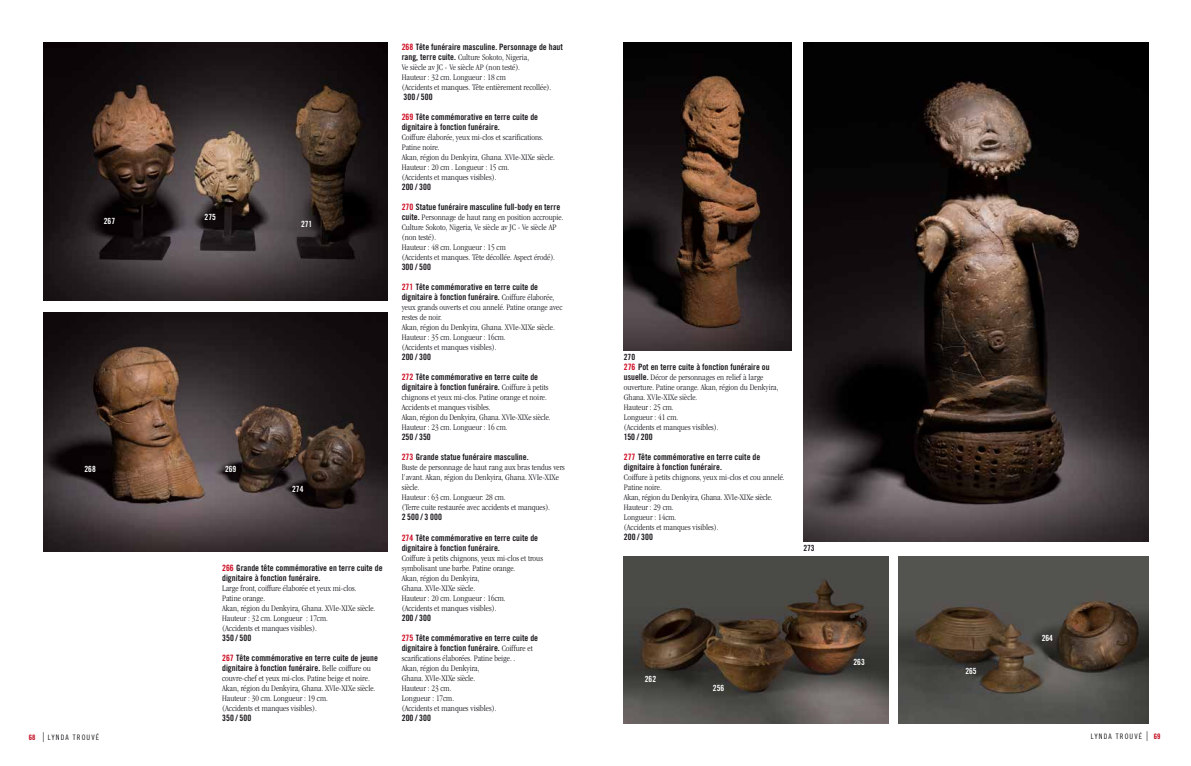
<style>
.page{position:relative;width:1191px;height:766px;background:#fff}
.page>*{position:absolute;margin:0;border:0;box-sizing:border-box;transform-origin:0 0}
.t1{font:300 condensed 8.8px/10px "ITC Garamond Std";color:#1a171c}
.t2{font:8.8px/10px "Trade Gothic LT Std Bd Cn 20";color:#1a171c}
.t3{font:8.5px "Trade Gothic LT Std Bd Cn 20";color:#fff}
.t4{font:8.5px "Trade Gothic LT Std Bd Cn 20";color:#1a171c}
.t5{font:7.5px "Trade Gothic LT Std Cn 18";letter-spacing:.15em;color:#1a171c}
.s1{color:#cd071e}
.s2{font-family:"ITC Garamond Std";font-weight:300;font-stretch:condensed}
.s3{font-family:"Trade Gothic LT Std Bd Cn 20";font-weight:400;font-stretch:normal}
.s4{font-family:"Trade Gothic LT Std Bd Cn 20";color:#c00418}
.s5{font-family:"Trade Gothic LT Std";font-weight:300;font-size:13.5px}
</style>
<div class="page">
<img style="left:624px;top:556px;width:264px;height:167px">
<img style="left:899px;top:556px;width:249px;height:167px">
<img style="left:803px;top:43px;width:345px;height:498px">
<img style="left:43px;top:43px;width:344px;height:257px">
<img style="left:44px;top:312px;width:343px;height:239px">
<img style="left:624px;top:43px;width:167px;height:307px">
<p class="t3" style="left:104px;top:216px;width:13px">267</p>
<p class="t3" style="left:205px;top:212px;width:13px">275</p>
<p class="t3" style="left:301px;top:219px;width:13px">271</p>
<p class="t3" style="left:84px;top:464px;width:13px">268</p>
<p class="t3" style="left:225px;top:463px;width:13px">269</p>
<p class="t3" style="left:292px;top:484px;width:13px">274</p>
<p class="t2" style="left:222px;top:562px;width:162px"><span class="s1">266</span> Grande tête commémorative en terre cuite de dignitaire à fonction funéraire.</p>
<p class="t1" style="left:222px;top:582px;width:155px">Large front, coiffure élaborée et yeux mi-clos.<br>Patine orange.<br>Akan, région du Denkyira, Ghana. XVIe-XIXe siècle.<br>Hauteur : 32 cm. Longueur : 17cm.<br>(Accidents et manques visibles).</p>
<p class="t2" style="left:222px;top:632px;width:31px">350 / 500</p>
<p class="t2" style="left:222px;top:652px;width:157px"><span class="s1">267</span> Tête commémorative en terre cuite de jeune dignitaire à fonction funéraire. <span class="s2">Belle coiffure ou</span></p>
<p class="t1" style="left:222px;top:672px;width:155px">couvre-chef et yeux mi-clos. Patine beige et noire.<br>Akan, région du Denkyira, Ghana. XVIe-XIXe siècle.<br>Hauteur : 30 cm. Longueur : 19 cm.<br>(Accidents et manques visibles).</p>
<p class="t2" style="left:222px;top:712px;width:31px">350 / 500</p>
<p class="t2" style="left:402px;top:42px;width:163px"><span class="s1">268</span> Tête funéraire masculine. Personnage de haut</p>
<p class="t1" style="left:402px;top:52px;width:151px"><span class="s3">rang, terre cuite.</span> Culture Sokoto, Nigeria,<br>Ve siècle av JC - Ve siècle AP (non testé).<br>Hauteur : 32 cm. Longueur : 18 cm<br>(Accidents et manques. Tête entièrement recollée).</p>
<p class="t2" style="left:403px;top:92px;width:31px">300 / 500</p>
<p class="t2" style="left:402px;top:112px;width:138px"><span class="s1">269</span> Tête commémorative en terre cuite de dignitaire à fonction funéraire.</p>
<p class="t1" style="left:402px;top:132px;width:155px">Coiffure élaborée, yeux mi-clos et scarifications.<br>Patine noire.<br>Akan, région du Denkyira, Ghana. XVIe-XIXe siècle.<br>Hauteur : 20 cm . Longueur : 15 cm.<br>(Accidents et manques visibles).</p>
<p class="t2" style="left:402px;top:182px;width:31px">200 / 300</p>
<p class="t2" style="left:402px;top:202px;width:160px"><span class="s1">270</span> Statue funéraire masculine full-body en terre</p>
<p class="t1" style="left:402px;top:212px;width:163px"><span class="s3">cuite.</span> Personnage de haut rang en position accroupie.<br>Culture Sokoto, Nigeria, Ve siècle av JC - Ve siècle AP (non testé).<br>Hauteur : 48 cm. Longueur : 15 cm<br>(Accidents et manques. Tête décollée. Aspect érodé).</p>
<p class="t2" style="left:402px;top:262px;width:31px">300 / 500</p>
<p class="t2" style="left:402px;top:282px;width:154px"><span class="s1">271</span> Tête commémorative en terre cuite de dignitaire à fonction funéraire. <span class="s2">Coiffure élaborée,</span></p>
<p class="t1" style="left:402px;top:302px;width:162px">yeux grands ouverts et cou annelé. Patine orange avec restes de noir.<br>Akan, région du Denkyira, Ghana. XVIe-XIXe siècle.<br>Hauteur : 35 cm. Longueur : 16cm.<br>(Accidents et manques visibles).</p>
<p class="t2" style="left:402px;top:352px;width:31px">200 / 300</p>
<p class="t2" style="left:402px;top:372px;width:148px"><span class="s1">272</span> Tête commémorative en terre cuite de dignitaire à fonction funéraire. <span class="s2">Coiffure à petits</span></p>
<p class="t1" style="left:402px;top:392px;width:150px">chignons et yeux mi-clos. Patine orange et noire.<br>Accidents et manques visibles.<br>Akan, région du Denkyira, Ghana. XVIe-XIXe siècle.<br>Hauteur : 23 cm. Longueur : 16 cm.</p>
<p class="t2" style="left:402px;top:432px;width:31px">250 / 350</p>
<p class="t2" style="left:402px;top:452px;width:128px"><span class="s1">273</span> Grande statue funéraire masculine.</p>
<p class="t1" style="left:402px;top:462px;width:165px">Buste de personnage de haut rang aux bras tendus vers l’avant. Akan, région du Denkyira, Ghana. XVIe-XIXe siècle.<br>Hauteur : 63 cm. Longueur: 28 cm.<br>(Terre cuite restaurée avec accidents et manques).</p>
<p class="t2" style="left:402px;top:512px;width:42px">2 500 / 3 000</p>
<p class="t2" style="left:402px;top:532px;width:138px"><span class="s1">274</span> Tête commémorative en terre cuite de dignitaire à fonction funéraire.</p>
<p class="t1" style="left:402px;top:552px;width:143px">Coiffure à petits chignons, yeux mi-clos et trous symbolisant une barbe. Patine orange.<br>Akan, région du Denkyira,<br>Ghana. XVIe-XIXe siècle.<br>Hauteur : 20 cm. Longueur : 16cm.<br>(Accidents et manques visibles).</p>
<p class="t2" style="left:402px;top:612px;width:31px">200 / 300</p>
<p class="t2" style="left:402px;top:632px;width:138px"><span class="s1">275</span> Tête commémorative en terre cuite de dignitaire à fonction funéraire. <span class="s2">Coiffure et</span></p>
<p class="t1" style="left:402px;top:652px;width:115px">scarifications élaborées. Patine beige. .<br>Akan, région du Denkyira,<br>Ghana. XVIe-XIXe siècle.<br>Hauteur : 23 cm.<br>Longueur : 17cm.<br>(Accidents et manques visibles).</p>
<p class="t2" style="left:402px;top:712px;width:31px">200 / 300</p>
<p class="t4" style="left:624px;top:351px;width:13px">270</p>
<p class="t2" style="left:624px;top:362px;width:147px"><span class="s1">276</span> Pot en terre cuite à fonction funéraire ou</p>
<p class="t1" style="left:624px;top:372px;width:156px"><span class="s3">usuelle.</span> Décor de personnages en relief à large ouverture. Patine orange. Akan, région du Denkyira,<br>Ghana. XVIe-XIXe siècle.<br>Hauteur : 25 cm.<br>Longueur : 41 cm.<br>(Accidents et manques visibles).</p>
<p class="t2" style="left:624px;top:432px;width:30px">150 / 200</p>
<p class="t2" style="left:624px;top:452px;width:138px"><span class="s1">277</span> Tête commémorative en terre cuite de dignitaire à fonction funéraire.</p>
<p class="t1" style="left:624px;top:472px;width:162px">Coiffure à petits chignons, yeux mi-clos et cou annelé.<br>Patine noire.<br>Akan, région du Denkyira, Ghana. XVIe-XIXe siècle.<br>Hauteur : 29 cm.<br>Longueur : 14cm.<br>(Accidents et manques visibles).</p>
<p class="t2" style="left:624px;top:532px;width:31px">200 / 300</p>
<p class="t4" style="left:803px;top:542px;width:13px">273</p>
<p class="t3" style="left:645px;top:673px;width:13px">262</p>
<p class="t3" style="left:713px;top:682px;width:13px">256</p>
<p class="t3" style="left:853px;top:656px;width:13px">263</p>
<p class="t3" style="left:965px;top:665px;width:13px">265</p>
<p class="t3" style="left:1041px;top:632px;width:13px">264</p>
<p class="t5" style="left:29px;top:732px;width:72px"><span class="s4">68</span> <span class="s5">I</span> LYNDA TROUVÉ</p>
<p class="t5" style="left:1090px;top:731px;width:71px">LYNDA TROUVÉ <span class="s5">I</span> <span class="s4">69</span></p>
</div>
